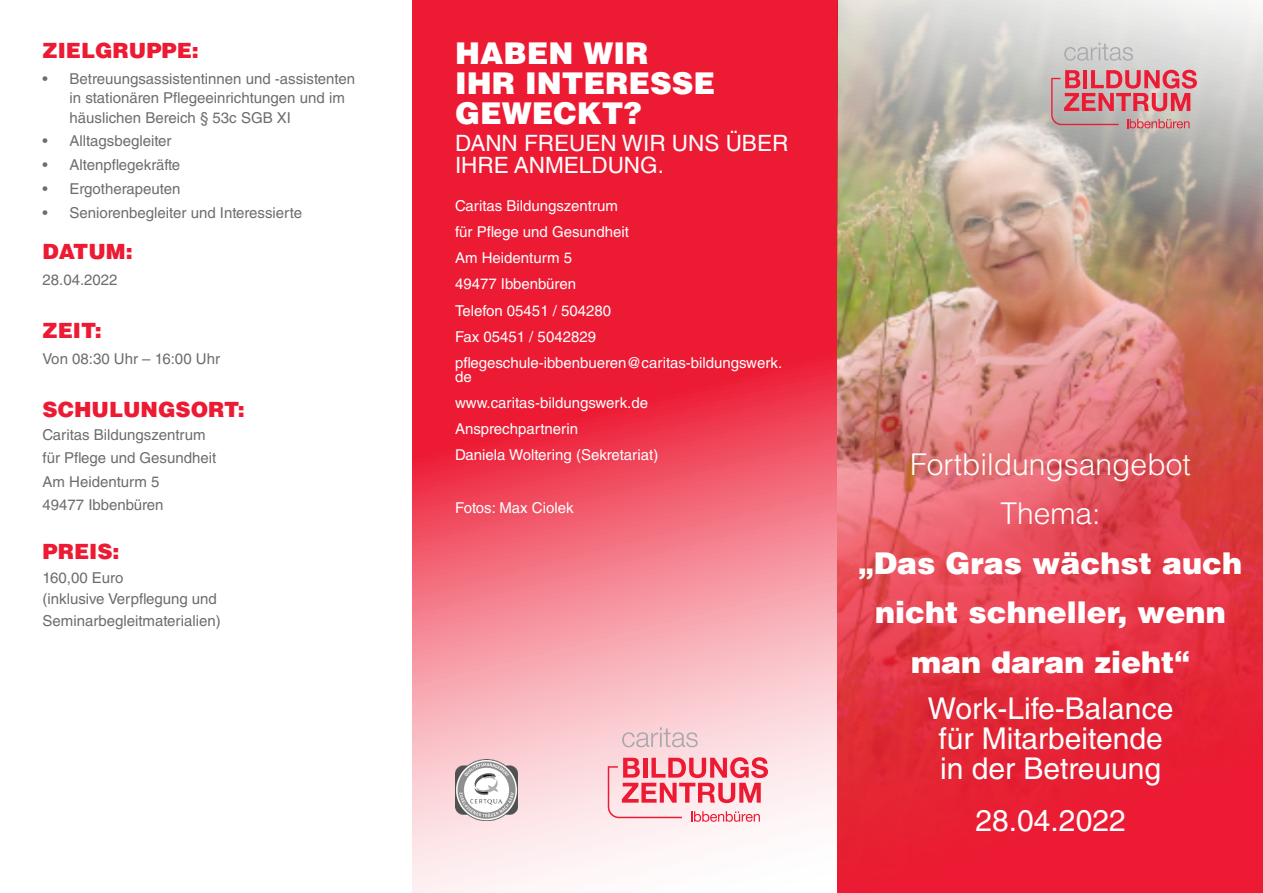
<style>
.page{position:relative;width:1263px;height:893px;background:#fff}
.page>*{position:absolute;margin:0;border:0;box-sizing:border-box;transform-origin:0 0}
.t1{font:900 30px/30px "Helvetica LT Std";color:#fff}
.t2{font:30px "Helvetica LT Std";color:#fff}
.t3{font:300 30px "Helvetica LT Std";color:#fff}
.t4{font:22.5px/22.5px "Helvetica LT Std";color:#fff}
.t5{font:900 21px "Helvetica LT Std";color:#ed1a33}
.t6{font:15px/19.5px "Helvetica LT Std";color:#6c6d70}
.t7{font:15px/13.5px "Helvetica LT Std";color:#fff}
</style>
<div class="page">
<svg style="left:412px;top:0;width:426px;height:893px;background:#f15e6f"></svg>
<img style="left:838px;top:79px;width:425px;height:814px">
<svg style="left:1064px;top:43px;width:69px;height:18px"></svg>
<svg style="left:1051px;top:70px;width:146px;height:58px;background:#cf8990"></svg>
<svg style="left:622px;top:727px;width:76px;height:20px;background:#e6c9ce"></svg>
<svg style="left:608px;top:757px;width:160px;height:65px;background:#f7a4ae"></svg>
<img style="left:455px;top:759px;width:62px;height:62px">
<p class="t5" style="left:43px;top:36px;width:158px">ZIELGRUPPE:</p>
<p class="t6" style="left:70px;top:69px;width:287px;text-indent:-27px">• Betreuungsassistentinnen und -assistenten in stationären Pflegeeinrichtungen und im häuslichen Bereich § 53c SGB XI</p>
<p class="t6" style="left:43px;top:131px;width:131px">• Alltagsbegleiter</p>
<p class="t6" style="left:43px;top:155px;width:139px">• Altenpflegekräfte</p>
<p class="t6" style="left:43px;top:179px;width:139px">• Ergotherapeuten</p>
<p class="t6" style="left:43px;top:203px;width:261px">• Seniorenbegleiter und Interessierte</p>
<p class="t5" style="left:43px;top:238px;width:92px">DATUM:</p>
<p class="t6" style="left:43px;top:270px;width:77px">28.04.2022</p>
<p class="t5" style="left:43px;top:317px;width:61px">ZEIT:</p>
<p class="t6" style="left:43px;top:349px;width:179px">Von 08:30 Uhr – 16:00 Uhr</p>
<p class="t5" style="left:43px;top:395px;width:204px">SCHULUNGSORT:</p>
<p class="t6" style="left:43px;top:425px;width:165px">Caritas Bildungszentrum</p>
<p class="t6" style="left:43px;top:448px;width:175px">für Pflege und Gesundheit</p>
<p class="t6" style="left:43px;top:471px;width:119px">Am Heidenturm 5</p>
<p class="t6" style="left:43px;top:495px;width:123px">49477 Ibbenbüren</p>
<p class="t5" style="left:43px;top:538px;width:78px">PREIS:</p>
<p class="t6" style="left:43px;top:567px;width:82px">160,00 Euro</p>
<p class="t6" style="left:43px;top:589px;width:176px">(inklusive Verpflegung und</p>
<p class="t6" style="left:43px;top:611px;width:180px">Seminarbegleitmaterialien)</p>
<p class="t1" style="left:455px;top:38px;width:261px">HABEN WIR<br>IHR INTERESSE<br>GEWECKT?</p>
<p class="t4" style="left:455px;top:132px;width:335px">DANN FREUEN WIR UNS ÜBER<br>IHRE ANMELDUNG.</p>
<p class="t7" style="left:455px;top:199px;width:165px">Caritas Bildungszentrum</p>
<p class="t7" style="left:455px;top:225px;width:175px">für Pflege und Gesundheit</p>
<p class="t7" style="left:455px;top:251px;width:119px">Am Heidenturm 5</p>
<p class="t7" style="left:455px;top:277px;width:123px">49477 Ibbenbüren</p>
<p class="t7" style="left:455px;top:304px;width:158px">Telefon 05451 / 504280</p>
<p class="t7" style="left:455px;top:330px;width:143px">Fax 05451 / 5042829</p>
<p class="t7" style="left:455px;top:356px;width:329px">pflegeschule-ibbenbueren@caritas-bildungswerk. de</p>
<p class="t7" style="left:455px;top:396px;width:195px">www.caritas-bildungswerk.de</p>
<p class="t7" style="left:455px;top:422px;width:125px">Ansprechpartnerin</p>
<p class="t7" style="left:455px;top:448px;width:205px">Daniela Woltering (Sekretariat)</p>
<p class="t7" style="left:455px;top:501px;width:120px">Fotos: Max Ciolek</p>
<p class="t3" style="left:910px;top:445px;width:282px">Fortbildungsangebot</p>
<p class="t3" style="left:1000px;top:495px;width:102px">Thema:</p>
<p class="t1" style="left:859px;top:547px;width:385px">„Das Gras wächst auch</p>
<p class="t1" style="left:875px;top:597px;width:352px">nicht schneller, wenn</p>
<p class="t1" style="left:911px;top:646px;width:280px">man daran zieht“</p>
<p class="t2" style="left:928px;top:691px;width:247px">Work-Life-Balance</p>
<p class="t2" style="left:938px;top:721px;width:226px">für Mitarbeitende</p>
<p class="t2" style="left:940px;top:751px;width:223px">in der Betreuung</p>
<p class="t2" style="left:975px;top:803px;width:152px">28.04.2022</p>
</div>
